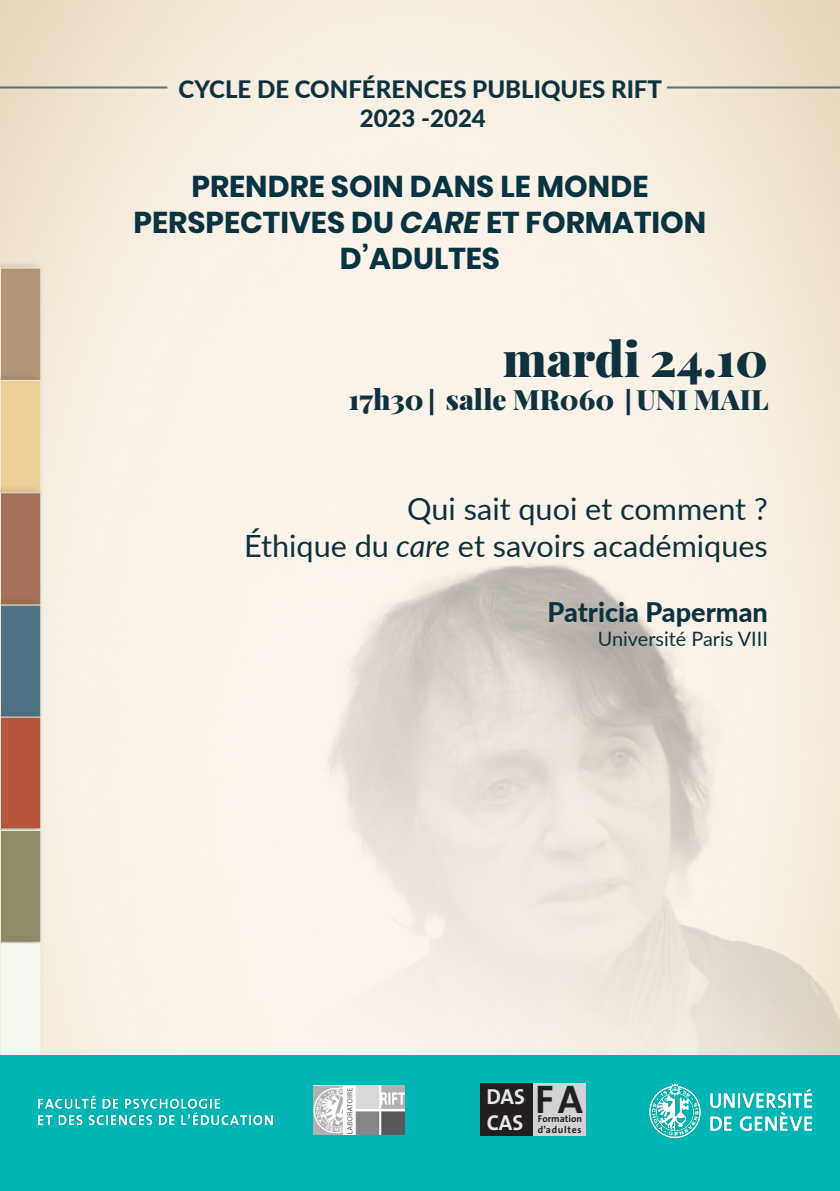
<style>
.page{position:relative;width:840px;height:1191px;background:#fff}
.page>*{position:absolute;margin:0;border:0;box-sizing:border-box;transform-origin:0 0}
._12pt_Size_Align_Left{font:900 48px "Playfair Display";color:#0e323e}
.t1{font:700 40.2px "The Sans";color:#231f20}
._12pt_Size_Align_Left-2{font:30.6px/36.8px "Lato";color:#0e323e;text-align:right}
._25pt_Size_Align_Center{font:700 30px/36px "Poppins";color:#083441;text-align:center}
._12pt_Size_Align_Left-3{font:900 28px "Playfair Display";color:#0e323e}
._12pt_Size_Align_Left-4{font:800 27px "Lato";color:#0e323e}
._12pt_Size_Align_Left-5{font:800 24px "Lato";color:#0e323e}
.t2{font:700 21.8px/26.6px "The Sans";letter-spacing:-.005em;color:#e6e7e9}
._12pt_Size_Align_Left-6{font:19.8px "Lato";color:#0e323e}
.t3{font:700 9.8px/11.8px "The Sans";color:#231f20}
.s1{font-style:italic}
.s2{font-family:"Futura";font-weight:500}
</style>
<div class="page">
<hr style="left:0;top:86px;width:167px;height:2px;background:#4e7282">
<hr style="left:666px;top:86px;width:173px;height:2px;background:#4e7282">
<div style="left:0;top:260px;width:45px;height:129px;background:#231f20;opacity:.26"></div>
<div style="left:0;top:268px;width:41px;height:113px;background:#b09876"></div>
<div style="left:0;top:267px;width:41px;height:114px;border:1px solid #efebdd"></div>
<div style="left:0;top:372px;width:45px;height:128px;background:#231f20;opacity:.26"></div>
<div style="left:0;top:380px;width:41px;height:112px;background:#efcd96"></div>
<div style="left:0;top:380px;width:41px;height:113px;border:1px solid #efebdd"></div>
<div style="left:0;top:484px;width:45px;height:129px;background:#231f20;opacity:.26"></div>
<div style="left:0;top:493px;width:41px;height:112px;background:#a67157"></div>
<div style="left:0;top:492px;width:41px;height:114px;border:1px solid #efebdd"></div>
<div style="left:0;top:597px;width:45px;height:128px;background:#231f20;opacity:.26"></div>
<div style="left:0;top:605px;width:41px;height:112px;background:#4e7282"></div>
<div style="left:0;top:604px;width:41px;height:114px;border:1px solid #efebdd"></div>
<div style="left:0;top:709px;width:45px;height:128px;background:#231f20;opacity:.26"></div>
<div style="left:0;top:717px;width:41px;height:112px;background:#b7573c"></div>
<div style="left:0;top:716px;width:41px;height:113px;border:1px solid #efebdd"></div>
<div style="left:0;top:822px;width:45px;height:128px;background:#231f20;opacity:.26"></div>
<div style="left:0;top:830px;width:41px;height:112px;background:#908d6a"></div>
<div style="left:0;top:830px;width:41px;height:112px;border:1px solid #efebdd"></div>
<div style="left:0;top:935px;width:45px;height:128px;background:#231f20;opacity:.26"></div>
<div style="left:0;top:943px;width:41px;height:112px;background:#f7f7f1"></div>
<div style="left:0;top:943px;width:41px;height:112px;border:1px solid #efebdd"></div>
<div style="left:0;top:1055px;width:839px;height:136px;background:#00b5b3"></div>
<img style="left:38px;top:1095px;width:234px;height:29px">
<img style="left:649px;top:1082px;width:161px;height:55px">
<img style="left:313px;top:1085px;width:91px;height:49px">
<div style="left:480px;top:1083px;width:52px;height:52px;background:#231f20"></div>
<div style="left:532px;top:1083px;width:53px;height:52px;background:#d1d2d4"></div>
<p class="_12pt_Size_Align_Left-5" style="left:178px;top:71px;width:484px">CYCLE DE CONFÉRENCES PUBLIQUES RIFT</p>
<p class="_12pt_Size_Align_Left-5" style="left:359px;top:100px;width:127px">2023 -2024</p>
<p class="_25pt_Size_Align_Center" style="left:133px;top:169px;width:574px">PRENDRE SOIN DANS LE MONDE<br>PERSPECTIVES DU <span class="s1">CARE</span> ET FORMATION<br>D’ADULTES</p>
<p class="_12pt_Size_Align_Left" style="left:502px;top:321px;width:266px">mardi 24.10</p>
<p class="_12pt_Size_Align_Left-3" style="left:348px;top:377px;width:421px">17h30<span class="s2">|</span> salle MR060 <span class="s2">|</span>UNI MAIL</p>
<p class="_12pt_Size_Align_Left-2" style="left:244px;top:489px;width:525px">Qui sait quoi et comment ?<br>Éthique du <span class="s1">care</span> et savoirs académiques</p>
<p class="_12pt_Size_Align_Left-4" style="left:547px;top:592px;width:222px">Patricia Paperman</p>
<p class="_12pt_Size_Align_Left-6" style="left:597px;top:624px;width:171px">Université Paris VIII</p>
<p class="t2" style="left:486px;top:1082px;width:40px">DAS<br>CAS</p>
<p class="t1" style="left:535px;top:1066px;width:49px">FA</p>
<p class="t3" style="left:537px;top:1112px;width:46px">Formation d’adultes</p>
</div>
